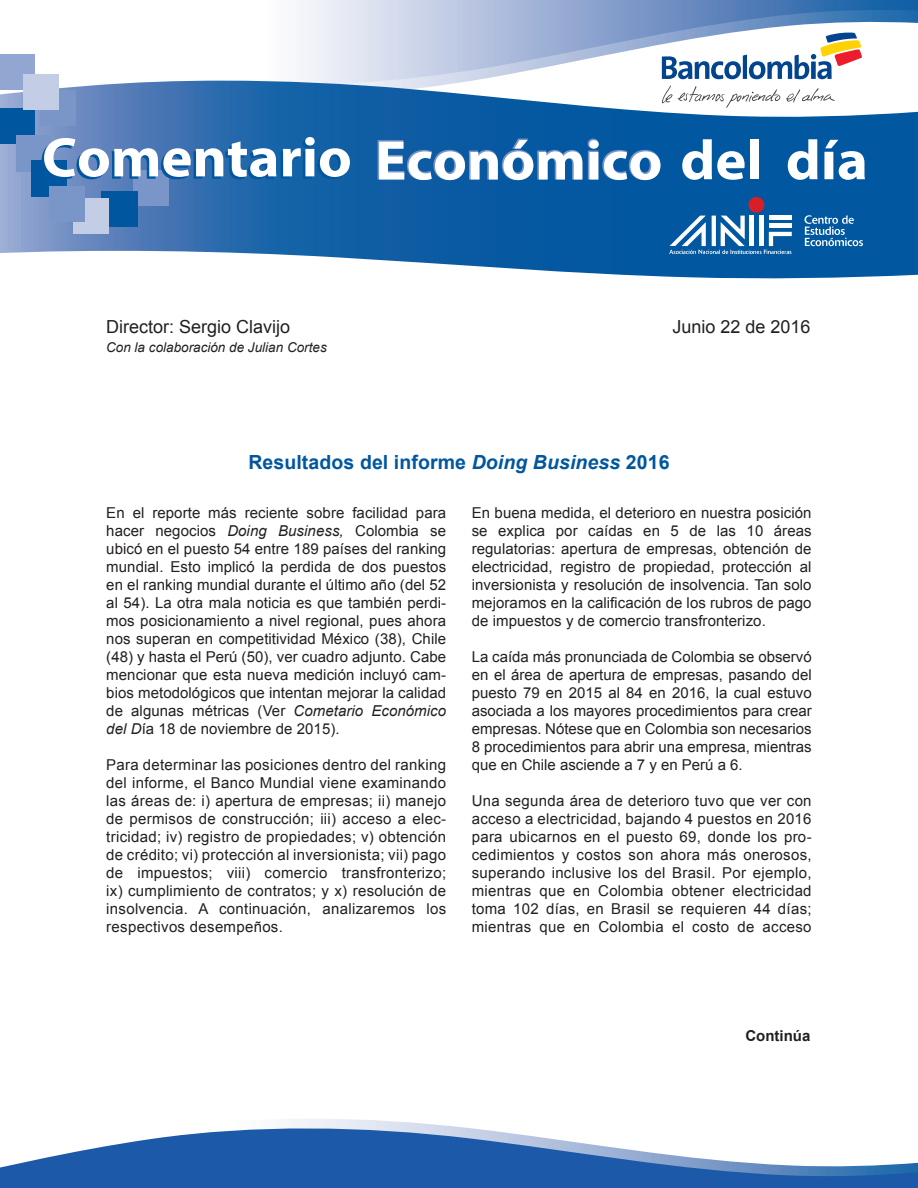
<style>
.page{position:relative;width:918px;height:1188px;background:#fff}
.page>*{position:absolute;margin:0;border:0;box-sizing:border-box;transform-origin:0 0}
.TITULO{font:700 19.5px "Arial";letter-spacing:.005em;color:#01579f}
.t1{font:18px "Arial";color:#231f20}
.TEXTO{font:15px/18px "Arial";letter-spacing:.005em;color:#231f20;text-align:justify}
.t2{font:700 15px "Arial";color:#231f20}
.t3{font:italic 13.5px "Arial";color:#231f20}
.s1{font-style:italic}
</style>
<div class="page">
<svg style="left:190px;top:0;width:728px;height:81px"></svg>
<svg style="left:0;top:81px;width:596px;height:26px"></svg>
<svg style="left:0;top:107px;width:918px;height:172px;background:#3576b2"></svg>
<svg style="left:291px;top:1119px;width:135px;height:5px"></svg>
<div style="left:133px;top:170px;width:36px;height:36px;background:#7a95c7"></div>
<div style="left:40px;top:90px;width:36px;height:36px;background:#7a95c7"></div>
<div style="left:0;top:54px;width:35px;height:36px;background:#91a6d1"></div>
<div style="left:0;top:108px;width:35px;height:36px;background:#01579f"></div>
<div style="left:16px;top:135px;width:36px;height:36px;background:#7a95c7"></div>
<div style="left:31px;top:161px;width:36px;height:36px;background:#01579f"></div>
<div style="left:101px;top:191px;width:36px;height:36px;background:#01579f"></div>
<div style="left:73px;top:198px;width:36px;height:36px;background:#c3cde6"></div>
<div style="left:23px;top:74px;width:36px;height:36px;background:#c3cde6"></div>
<div style="left:49px;top:186px;width:36px;height:36px;background:#7a95c7"></div>
<svg style="left:42px;top:137px;width:308px;height:42px"></svg>
<svg style="left:377px;top:137px;width:284px;height:44px"></svg>
<div style="left:750px;top:142px;width:9px;height:40px;background:#01579f"></div>
<svg style="left:682px;top:139px;width:63px;height:44px"></svg>
<div style="left:750px;top:139px;width:9px;height:40px;background:#fff"></div>
<svg style="left:788px;top:139px;width:30px;height:44px"></svg>
<svg style="left:824px;top:140px;width:41px;height:43px"></svg>
<svg style="left:0;top:1124px;width:918px;height:64px;fill:#1c5aa9"></svg>
<svg style="left:805px;top:215px;width:58px;height:31px;background:#3f80b7"></svg>
<div style="left:748px;top:197px;width:16px;height:16px;background:#d61f26;border-radius:50%"></div>
<svg style="left:669px;top:216px;width:123px;height:38px"></svg>
<div style="left:749px;top:216px;width:5px;height:30px;background:#fff"></div>
<hr style="left:759px;top:216px;width:4px;height:30px;background:#fff">
<svg style="left:662px;top:31px;width:202px;height:48px"></svg>
<svg style="left:661px;top:85px;width:174px;height:24px"></svg>
<p class="t1" style="left:106px;top:315px;width:186px">Director: Sergio Clavijo</p>
<p class="t3" style="left:106px;top:339px;width:222px">Con la colaboración de Julian Cortes</p>
<p class="t1" style="left:672px;top:315px;width:140px">Junio 22 de 2016</p>
<p class="TITULO" style="left:248px;top:449px;width:423px">Resultados del informe <span class="s1">Doing Business</span> 2016</p>
<p class="TEXTO" style="left:106px;top:504px;width:341px">En el reporte más reciente sobre facilidad para hacer negocios <span class="s1">Doing Business,</span> Colombia se ubicó en el puesto 54 entre 189 países del ranking mundial. Esto implicó la perdida de dos puestos en el ranking mundial durante el último año (del 52 al 54). La otra mala noticia es que también perdi&shy;mos posicionamiento a nivel regional, pues ahora nos superan en competitividad México (38), Chile (48) y hasta el Perú (50), ver cuadro adjunto. Cabe mencionar que esta nueva medición incluyó cam&shy;bios metodológicos que intentan mejorar la calidad de algunas métricas (Ver <span class="s1">Cometario Económico del D</span>ía 18 de noviembre de 2015).</p>
<p class="TEXTO" style="left:106px;top:756px;width:341px">Para determinar las posiciones dentro del ranking del informe, el Banco Mundial viene examinando las áreas de: i) apertura de empresas; ii) manejo de permisos de construcción; iii) acceso a elec&shy;tricidad; iv) registro de propiedades; v) obtención de crédito; vi) protección al inversionista; vii) pago de impuestos; viii) comercio transfronterizo; ix) cumplimiento de contratos; y x) resolución de insolvencia. A continuación, analizaremos los respectivos desempeños.</p>
<p class="TEXTO" style="left:472px;top:504px;width:341px">En buena medida, el deterioro en nuestra posición se explica por caídas en 5 de las 10 áreas regulatorias: apertura de empresas, obtención de electricidad, registro de propiedad, protección al inversionista y resolución de insolvencia. Tan solo mejoramos en la calificación de los rubros de pago de impuestos y de comercio transfronterizo.</p>
<p class="TEXTO" style="left:472px;top:648px;width:341px">La caída más pronunciada de Colombia se observó en el área de apertura de empresas, pasando del puesto 79 en 2015 al 84 en 2016, la cual estuvo asociada a los mayores procedimientos para crear empresas. Nótese que en Colombia son necesarios 8 procedimientos para abrir una empresa, mientras que en Chile asciende a 7 y en Perú a 6.</p>
<p class="TEXTO" style="left:472px;top:792px;width:341px">Una segunda área de deterioro tuvo que ver con acceso a electricidad, bajando 4 puestos en 2016 para ubicarnos en el puesto 69, donde los pro&shy;cedimientos y costos son ahora más onerosos, superando inclusive los del Brasil. Por ejemplo, mientras que en Colombia obtener electricidad toma 102 días, en Brasil se requieren 44 días; mientras que en Colombia el costo de acceso</p>
<p class="t2" style="left:745px;top:1026px;width:66px">Continúa</p>
</div>
